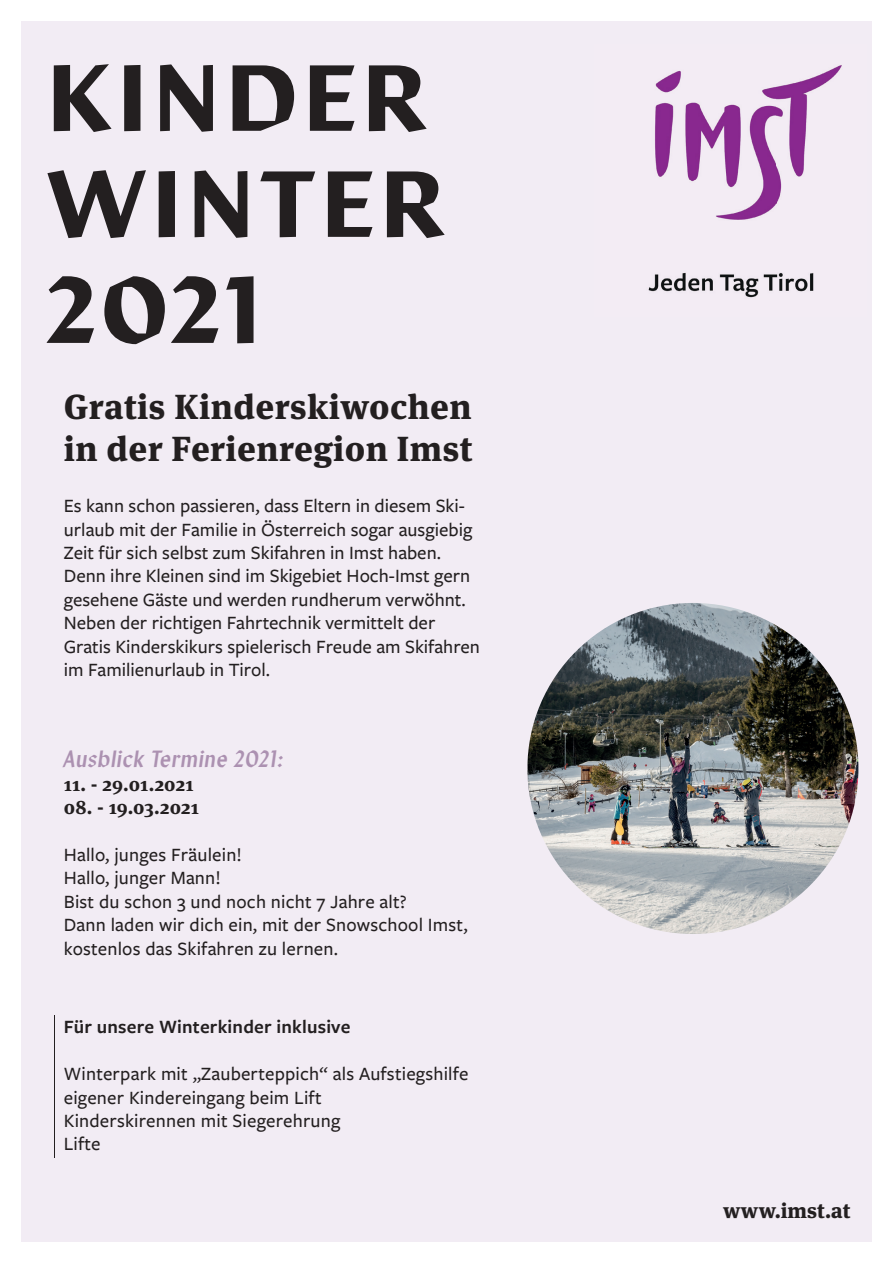
<style>
.page{position:relative;width:893px;height:1263px;background:#fff}
.page>*{position:absolute;margin:0;border:0;box-sizing:border-box;transform-origin:0 0}
.t1{font:500 89.55px/106.1px "Manofa";letter-spacing:.015em;color:#231f20}
.t2{font:800 34.8px/41.7px "Meta Serif Pro";letter-spacing:.015em;color:#231f20}
.t3{font:italic 300 condensed 22.5px "Manofa";letter-spacing:.015em;color:#ac91b1}
.t4{font:800 21px "Meta Serif Pro";color:#231f20}
.t5{font:500 19.5px/23.4px "Freight Sans Pro";color:#231f20}
.t6{font:600 19.5px "Freight Sans Pro";letter-spacing:.01em;color:#231f20}
.t7{font:700 19.5px "Meta Serif Pro";letter-spacing:.01em;color:#231f20}
</style>
<div class="page">
<div style="left:21px;top:21px;width:851px;height:1221px;background:#f2ecf4"></div>
<img style="left:648px;top:65px;width:194px;height:233px">
<hr style="left:55px;top:1015px;width:1px;height:143px;background:#231f20">
<img style="left:527px;top:603px;width:331px;height:331px;border-radius:166px">
<h1 class="t1" style="left:45px;top:39px;width:404px">KINDER<br>WINTER<br>2021</h1>
<h2 class="t2" style="left:64px;top:383px;width:410px">Gratis Kinderskiwochen in der Ferienregion Imst</h2>
<p class="t5" style="left:64px;top:493px;width:418px">Es kann schon passieren, dass Eltern in diesem Ski&shy;urlaub mit der Familie in Österreich sogar ausgiebig Zeit für sich selbst zum Skifahren in Imst haben.<br>Denn ihre Kleinen sind im Skigebiet Hoch-Imst gern gesehene Gäste und werden rundherum verwöhnt.<br>Neben der richtigen Fahrtechnik vermittelt der Gratis Kinderskikurs spielerisch Freude am Skifahren im Familienurlaub in Tirol.</p>
<p class="t3" style="left:64px;top:742px;width:223px">Ausblick Termine 2021:</p>
<p class="t7" style="left:64px;top:768px;width:131px">11. - 29.01.2021</p>
<p class="t7" style="left:64px;top:792px;width:137px">08. - 19.03.2021</p>
<p class="t5" style="left:64px;top:842px;width:405px">Hallo, junges Fräulein!<br>Hallo, junger Mann!<br>Bist du schon 3 und noch nicht 7 Jahre alt?<br>Dann laden wir dich ein, mit der Snowschool Imst, kostenlos das Skifahren zu lernen.</p>
<p class="t6" style="left:64px;top:1014px;width:288px">Für unsere Winterkinder inklusive</p>
<p class="t5" style="left:64px;top:1061px;width:406px">Winterpark mit „Zauberteppich“ als Aufstiegshilfe eigener Kindereingang beim Lift<br>Kinderskirennen mit Siegerehrung<br>Lifte</p>
<p class="t4" style="left:723px;top:1194px;width:129px">www.imst.at</p>
</div>
